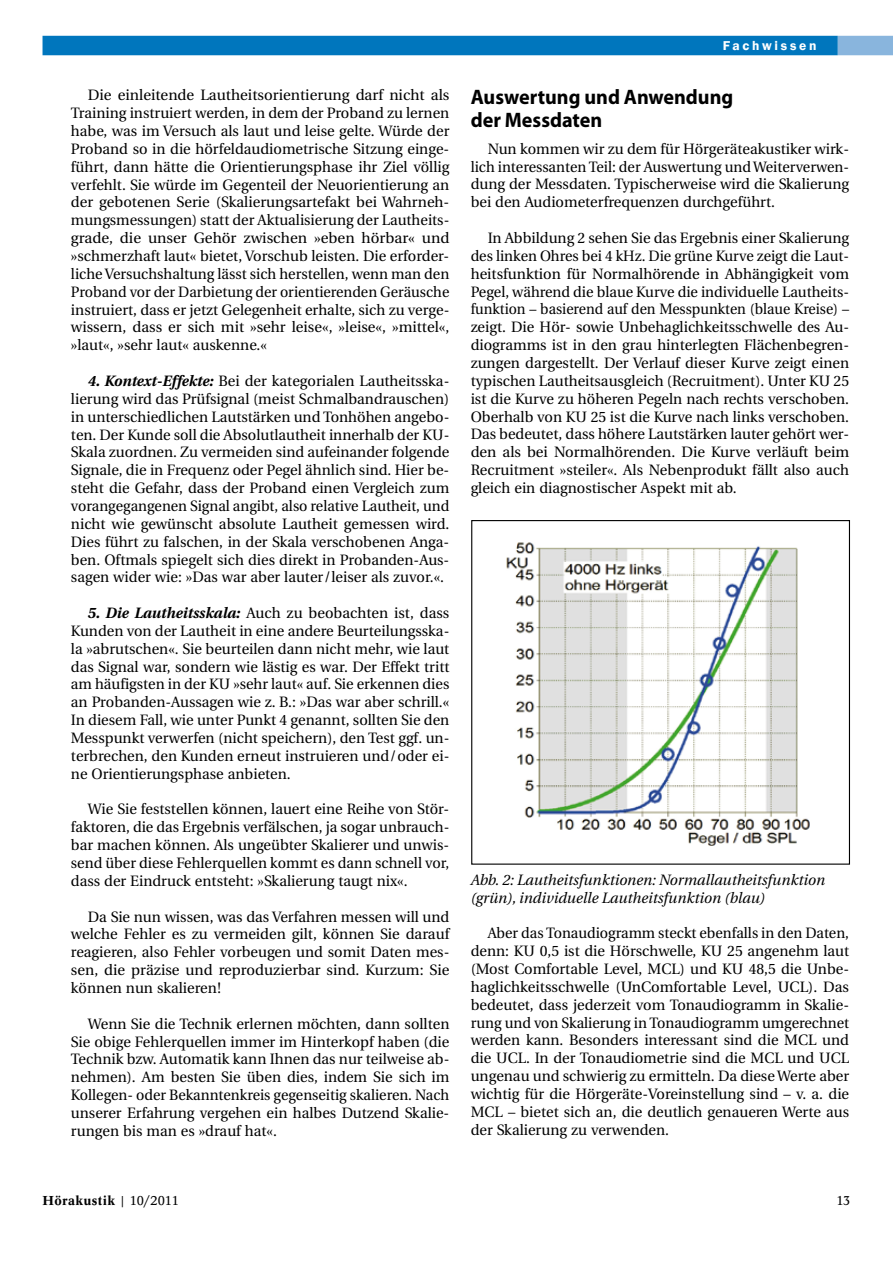
<style>
.page{position:relative;width:893px;height:1263px;background:#fff}
.page>*{position:absolute;margin:0;border:0;box-sizing:border-box;transform-origin:0 0}
.t1{font:700 21px/22.5px "Myriad Pro";color:#000;scale:.96 1}
.t2{font:15px/17.9px "Utopia";color:#000;text-align:justify}
.t3{font:15px/17.9px "Utopia";color:#000;text-align:justify;scale:.96 1}
.t4{font:italic 15px/17.9px "Utopia";color:#000}
.t5{font:500 13.5px "Concept";letter-spacing:.025em;color:#000}
.t6{font:13.5px "Franklin Gothic Demi";letter-spacing:.2em;color:#fff}
.t7{font:13.5px "Concept";color:#000}
.s1{font-weight:700;font-style:italic}
.s2{font-weight:400}
</style>
<div class="page">
<div style="left:838px;top:36px;width:55px;height:19px;background:#89b5dd"></div>
<div style="left:43px;top:36px;width:795px;height:19px;background:#0076bd"></div>
<img style="left:506px;top:542px;width:304px;height:303px">
<div style="left:471px;top:520px;width:379px;height:345px;border:1px solid #000"></div>
<p class="t2" style="left:71px;top:87px;width:380px;text-indent:17px">Die einleitende Lautheitsorientierung darf nicht als Training instruiert werden, in dem der Proband zu lernen habe, was im Versuch als laut und leise gelte. Würde der Proband so in die hörfeldaudiometrische Sitzung einge&shy;führt, dann hätte die Orientierungsphase ihr Ziel völlig verfehlt. Sie würde im Gegenteil der Neuorientierung an der gebotenen Serie (Skalierungsartefakt bei Wahrneh&shy;mungsmessungen) statt der Aktualisierung der Lautheits&shy;grade, die unser Gehör zwischen »eben hörbar« und »schmerzhaft laut« bietet, Vorschub leisten. Die erforder&shy;liche Versuchshaltung lässt sich herstellen, wenn man den Proband vor der Darbietung der orientierenden Geräusche instruiert, dass er jetzt Gelegenheit erhalte, sich zu verge&shy;wissern, dass er sich mit »sehr leise«, »leise«, »mittel«, »laut«, »sehr laut« auskenne.«</p>
<p class="t2" style="left:71px;top:372px;width:380px;text-indent:17px"><span class="s1">4. Kontext-Effekte:</span> Bei der kategorialen Lautheitsska&shy;lierung wird das Prüfsignal (meist Schmalbandrauschen) in unterschiedlichen Lautstärken und Tonhöhen angebo&shy;ten. Der Kunde soll die Absolutlautheit innerhalb der KU-Skala zuordnen. Zu vermeiden sind aufeinander folgende Signale, die in Frequenz oder Pegel ähnlich sind. Hier be&shy;steht die Gefahr, dass der Proband einen Vergleich zum vorangegangenen Signal angibt, also relative Lautheit, und nicht wie gewünscht absolute Lautheit gemessen wird.<br>Dies führt zu falschen, in der Skala verschobenen Anga&shy;ben. Oftmals spiegelt sich dies direkt in Probanden-Aus&shy;sagen wider wie: »Das war aber lauter/leiser als zuvor.«.</p>
<p class="t2" style="left:71px;top:604px;width:380px;text-indent:17px"><span class="s1">5. Die Lautheitsskala:</span> Auch zu beobachten ist, dass Kunden von der Lautheit in eine andere Beurteilungsska&shy;la »abrutschen«. Sie beurteilen dann nicht mehr, wie laut das Signal war, sondern wie lästig es war. Der Effekt tritt am häufigsten in der KU »sehr laut« auf. Sie erkennen dies an Probanden-Aussagen wie z. B.: »Das war aber schrill.« In diesem Fall, wie unter Punkt 4 genannt, sollten Sie den Messpunkt verwerfen (nicht speichern), den Test ggf. un&shy;terbrechen, den Kunden erneut instruieren und/oder ei&shy;ne Orientierungsphase anbieten.</p>
<p class="t2" style="left:71px;top:801px;width:380px;text-indent:17px">Wie Sie feststellen können, lauert eine Reihe von Stör&shy;faktoren, die das Ergebnis verfälschen, ja sogar unbrauch&shy;bar machen können. Als ungeübter Skalierer und unwis&shy;send über diese Fehlerquellen kommt es dann schnell vor, dass der Eindruck entsteht: »Skalierung taugt nix«.</p>
<p class="t2" style="left:71px;top:908px;width:380px;text-indent:17px">Da Sie nun wissen, was das Verfahren messen will und welche Fehler es zu vermeiden gilt, können Sie darauf reagieren, also Fehler vorbeugen und somit Daten mes&shy;sen, die präzise und reproduzierbar sind. Kurzum: Sie können nun skalieren!</p>
<p class="t2" style="left:71px;top:1015px;width:380px;text-indent:17px">Wenn Sie die Technik erlernen möchten, dann sollten Sie obige Fehlerquellen immer im Hinterkopf haben (die Technik bzw. Automatik kann Ihnen das nur teilweise ab&shy;nehmen). Am besten Sie üben dies, indem Sie sich im Kollegen- oder Bekanntenkreis gegenseitig skalieren. Nach unserer Erfahrung vergehen ein halbes Dutzend Skalie&shy;rungen bis man es »drauf hat«.</p>
<p class="t6" style="left:723px;top:38px;width:95px">Fachwissen</p>
<h1 class="t1" style="left:471px;top:85px;width:275px">Auswertung und Anwendung der Messdaten</h1>
<p class="t2" style="left:471px;top:140px;width:380px;text-indent:17px">Nun kommen wir zu dem für Hörgeräteakustiker wirk&shy;lich interessanten Teil: der Auswertung und Weiterverwen&shy;dung der Messdaten. Typischerweise wird die Skalierung bei den Audiometerfrequenzen durchgeführt.</p>
<p class="t2" style="left:471px;top:229px;width:380px;text-indent:17px">In Abbildung 2 sehen Sie das Ergebnis einer Skalierung des linken Ohres bei 4 kHz. Die grüne Kurve zeigt die Laut&shy;heitsfunktion für Normalhörende in Abhängigkeit vom Pegel, während die blaue Kurve die individuelle Lautheits&shy;funktion – basierend auf den Messpunkten (blaue Kreise) – zeigt. Die Hör- sowie Unbehaglichkeitsschwelle des Au&shy;diogramms ist in den grau hinterlegten Flächenbegren&shy;zungen dargestellt. Der Verlauf dieser Kurve zeigt einen typischen Lautheitsausgleich (Recruitment). Unter KU 25 ist die Kurve zu höheren Pegeln nach rechts verschoben.<br>Oberhalb von KU 25 ist die Kurve nach links verschoben.<br>Das bedeutet, dass höhere Lautstärken lauter gehört wer&shy;den als bei Normalhörenden. Die Kurve verläuft beim Recruitment »steiler«. Als Nebenprodukt fällt also auch gleich ein diagnostischer Aspekt mit ab.</p>
<p class="t4" style="left:471px;top:872px;width:356px">Abb. 2: Lautheitsfunktionen: Normallautheitsfunktion (grün), individuelle Lautheitsfunktion (blau)</p>
<p class="t3" style="left:471px;top:924px;width:396px;text-indent:17px">Aber das Tonaudiogramm steckt ebenfalls in den Daten, denn: KU 0,5 ist die Hörschwelle, KU 25 angenehm laut (Most Comfortable Level, MCL) und KU 48,5 die Unbe&shy;haglichkeitsschwelle (UnComfortable Level, UCL). Das bedeutet, dass jederzeit vom Tonaudiogramm in Skalie&shy;rung und von Skalierung in Tonaudiogramm umgerechnet werden kann. Besonders interessant sind die MCL und die UCL. In der Tonaudiometrie sind die MCL und UCL ungenau und schwierig zu ermitteln. Da diese Werte aber wichtig für die Hörgeräte-Voreinstellung sind – v. a. die MCL – bietet sich an, die deutlich genaueren Werte aus der Skalierung zu verwenden.</p>
<p class="t5" style="left:43px;top:1193px;width:138px">Hörakustik <span class="s2">| 10/2011</span></p>
<p class="t7" style="left:836px;top:1192px;width:15px">13</p>
</div>
